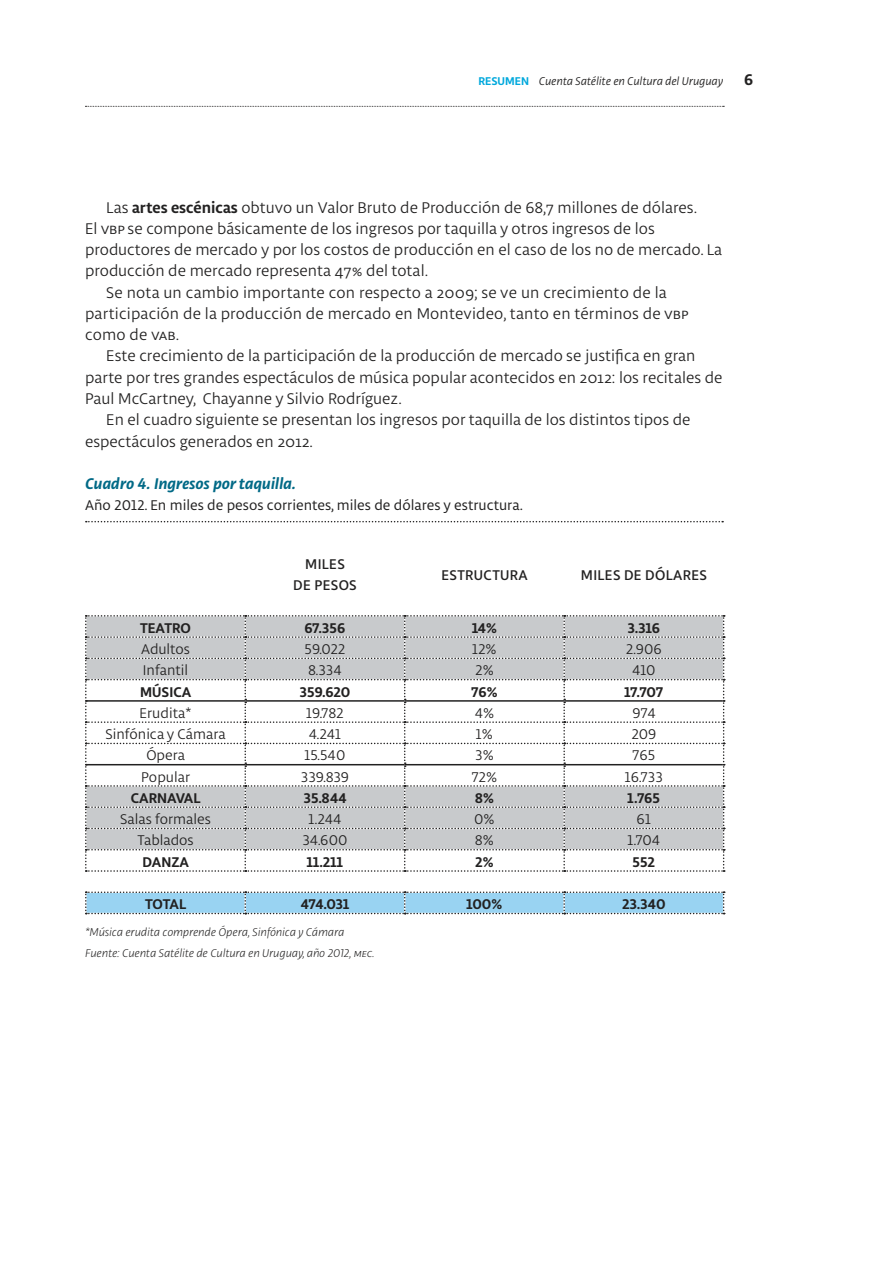
<style>
.page{position:relative;width:893px;height:1263px;background:#fff}
.page>*{position:absolute;margin:0;border:0;box-sizing:border-box;transform-origin:0 0}
.Txt_2da{font:16.5px/21.3px "Libertad";color:#222121}
.b_Cuadro_Título{font:italic 700 16.5px "Libertad";color:#006986}
.t1{font:700 16.5px "Libertad";color:#222121}
.Cuadros{font:15px "Libertad";color:#222121}
.CUADROS_DESTAQUES{font:700 15px "Libertad";color:#222121}
.b_cuadro_detalle{font:15px "Libertad";color:#222121}
.CUADROS_TÍTULOS_DE_C{font:500 15px/21.3px "Libertad";letter-spacing:.025em;color:#222121;text-align:center}
.b_cuadro_fuente{font:italic 300 12px "Libertad";color:#222121}
.t2{font:italic 12px "Libertad";color:#222121}
.s1{font-weight:700;font-style:normal;color:#00a8dc}
.s2{font-weight:700}
</style>
<div class="page">
<svg style="left:85px;top:106px;width:639px;height:1px"></svg>
<svg style="left:86px;top:521px;width:637px;height:1px"></svg>
<svg style="left:85px;top:615px;width:640px;height:257px"></svg>
<svg style="left:85px;top:891px;width:640px;height:23px"></svg>
<hr style="left:87px;top:700px;width:158px;height:2px;background:#222121">
<hr style="left:245px;top:700px;width:160px;height:2px;background:#222121">
<hr style="left:405px;top:700px;width:159px;height:2px;background:#222121">
<hr style="left:564px;top:700px;width:159px;height:2px;background:#222121">
<hr style="left:87px;top:764px;width:158px;height:1px;background:#222121">
<hr style="left:245px;top:764px;width:160px;height:1px;background:#222121">
<hr style="left:405px;top:764px;width:159px;height:1px;background:#222121">
<hr style="left:564px;top:764px;width:159px;height:1px;background:#222121">
<p class="t2" style="left:478px;top:74px;width:246px"><span class="s1">RESUMEN</span> Cuenta Satélite en Cultura del Uruguay</p>
<p class="t1" style="left:744px;top:68px;width:11px">6</p>
<p class="Txt_2da" style="left:85px;top:196px;width:639px;text-indent:21px">Las <span class="s2">artes escénicas</span> obtuvo un Valor Bruto de Producción de 68,7 millones de dólares.<br>El vbp se compone básicamente de los ingresos por taquilla y otros ingresos de los productores de mercado y por los costos de producción en el caso de los no de mercado. La producción de mercado representa 47% del total.</p>
<p class="Txt_2da" style="left:85px;top:281px;width:605px;text-indent:21px">Se nota un cambio importante con respecto a 2009; se ve un crecimiento de la participación de la producción de mercado en Montevideo, tanto en términos de vbp como de vab.</p>
<p class="Txt_2da" style="left:85px;top:345px;width:639px;text-indent:21px">Este crecimiento de la participación de la producción de mercado se justifica en gran parte por tres grandes espectáculos de música popular acontecidos en 2012: los recitales de<br>Paul McCartney, Chayanne y Silvio Rodríguez.</p>
<p class="Txt_2da" style="left:85px;top:409px;width:607px;text-indent:21px">En el cuadro siguiente se presentan los ingresos por taquilla de los distintos tipos de espectáculos generados en 2012.</p>
<p class="b_Cuadro_Título" style="left:85px;top:472px;width:213px">Cuadro 4. Ingresos por taquilla.</p>
<p class="b_cuadro_detalle" style="left:85px;top:496px;width:440px">Año 2012. En miles de pesos corrientes, miles de dólares y estructura.</p>
<p class="CUADROS_TÍTULOS_DE_C" style="left:293px;top:553px;width:65px">MILES<br>DE PESOS</p>
<p class="CUADROS_TÍTULOS_DE_C" style="left:441px;top:564px;width:88px">ESTRUCTURA</p>
<p class="CUADROS_TÍTULOS_DE_C" style="left:581px;top:564px;width:128px">MILES DE DÓLARES</p>
<p class="CUADROS_DESTAQUES" style="left:140px;top:618px;width:52px">TEATRO</p>
<p class="CUADROS_DESTAQUES" style="left:304px;top:618px;width:43px">67.356</p>
<p class="CUADROS_DESTAQUES" style="left:472px;top:618px;width:26px">14%</p>
<p class="CUADROS_DESTAQUES" style="left:627px;top:618px;width:34px">3.316</p>
<p class="Cuadros" style="left:141px;top:640px;width:51px">Adultos</p>
<p class="Cuadros" style="left:304px;top:640px;width:42px">59.022</p>
<p class="Cuadros" style="left:472px;top:640px;width:26px">12%</p>
<p class="Cuadros" style="left:626px;top:640px;width:38px">2.906</p>
<p class="Cuadros" style="left:143px;top:661px;width:47px">Infantil</p>
<p class="Cuadros" style="left:308px;top:661px;width:35px">8.334</p>
<p class="Cuadros" style="left:475px;top:661px;width:20px">2%</p>
<p class="Cuadros" style="left:632px;top:661px;width:25px">410</p>
<p class="CUADROS_DESTAQUES" style="left:140px;top:681px;width:53px">MÚSICA</p>
<p class="CUADROS_DESTAQUES" style="left:299px;top:681px;width:52px">359.620</p>
<p class="CUADROS_DESTAQUES" style="left:471px;top:681px;width:28px">76%</p>
<p class="CUADROS_DESTAQUES" style="left:624px;top:681px;width:40px">17.707</p>
<p class="Cuadros" style="left:140px;top:704px;width:54px">Erudita*</p>
<p class="Cuadros" style="left:306px;top:704px;width:39px">19.782</p>
<p class="Cuadros" style="left:475px;top:704px;width:21px">4%</p>
<p class="Cuadros" style="left:632px;top:704px;width:25px">974</p>
<p class="Cuadros" style="left:106px;top:725px;width:122px">Sinfónica y Cámara</p>
<p class="Cuadros" style="left:309px;top:725px;width:34px">4.241</p>
<p class="Cuadros" style="left:476px;top:725px;width:19px">1%</p>
<p class="Cuadros" style="left:631px;top:725px;width:27px">209</p>
<p class="Cuadros" style="left:146px;top:746px;width:40px">Ópera</p>
<p class="Cuadros" style="left:304px;top:746px;width:42px">15.540</p>
<p class="Cuadros" style="left:475px;top:746px;width:20px">3%</p>
<p class="Cuadros" style="left:632px;top:746px;width:25px">765</p>
<p class="Cuadros" style="left:141px;top:768px;width:50px">Popular</p>
<p class="Cuadros" style="left:301px;top:768px;width:50px">339.839</p>
<p class="Cuadros" style="left:472px;top:768px;width:27px">72%</p>
<p class="Cuadros" style="left:625px;top:768px;width:40px">16.733</p>
<p class="CUADROS_DESTAQUES" style="left:131px;top:788px;width:71px">CARNAVAL</p>
<p class="CUADROS_DESTAQUES" style="left:303px;top:788px;width:45px">35.844</p>
<p class="CUADROS_DESTAQUES" style="left:475px;top:788px;width:21px">8%</p>
<p class="CUADROS_DESTAQUES" style="left:628px;top:788px;width:34px">1.765</p>
<p class="Cuadros" style="left:120px;top:810px;width:92px">Salas formales</p>
<p class="Cuadros" style="left:308px;top:810px;width:35px">1.244</p>
<p class="Cuadros" style="left:474px;top:810px;width:22px">0%</p>
<p class="Cuadros" style="left:637px;top:810px;width:16px">61</p>
<p class="Cuadros" style="left:137px;top:831px;width:58px">Tablados</p>
<p class="Cuadros" style="left:302px;top:831px;width:47px">34.600</p>
<p class="Cuadros" style="left:475px;top:831px;width:21px">8%</p>
<p class="Cuadros" style="left:628px;top:831px;width:34px">1.704</p>
<p class="CUADROS_DESTAQUES" style="left:142px;top:852px;width:48px">DANZA</p>
<p class="CUADROS_DESTAQUES" style="left:307px;top:852px;width:38px">11.211</p>
<p class="CUADROS_DESTAQUES" style="left:475px;top:852px;width:20px">2%</p>
<p class="CUADROS_DESTAQUES" style="left:633px;top:852px;width:24px">552</p>
<p class="CUADROS_DESTAQUES" style="left:145px;top:894px;width:43px">TOTAL</p>
<p class="CUADROS_DESTAQUES" style="left:301px;top:894px;width:50px">474.031</p>
<p class="CUADROS_DESTAQUES" style="left:467px;top:894px;width:37px">100%</p>
<p class="CUADROS_DESTAQUES" style="left:622px;top:894px;width:45px">23.340</p>
<p class="b_cuadro_fuente" style="left:85px;top:924px;width:261px">*Música erudita comprende Ópera, Sinfónica y Cámara</p>
<p class="b_cuadro_fuente" style="left:85px;top:946px;width:291px">Fuente: Cuenta Satélite de Cultura en Uruguay, año 2012, mec.</p>
</div>
